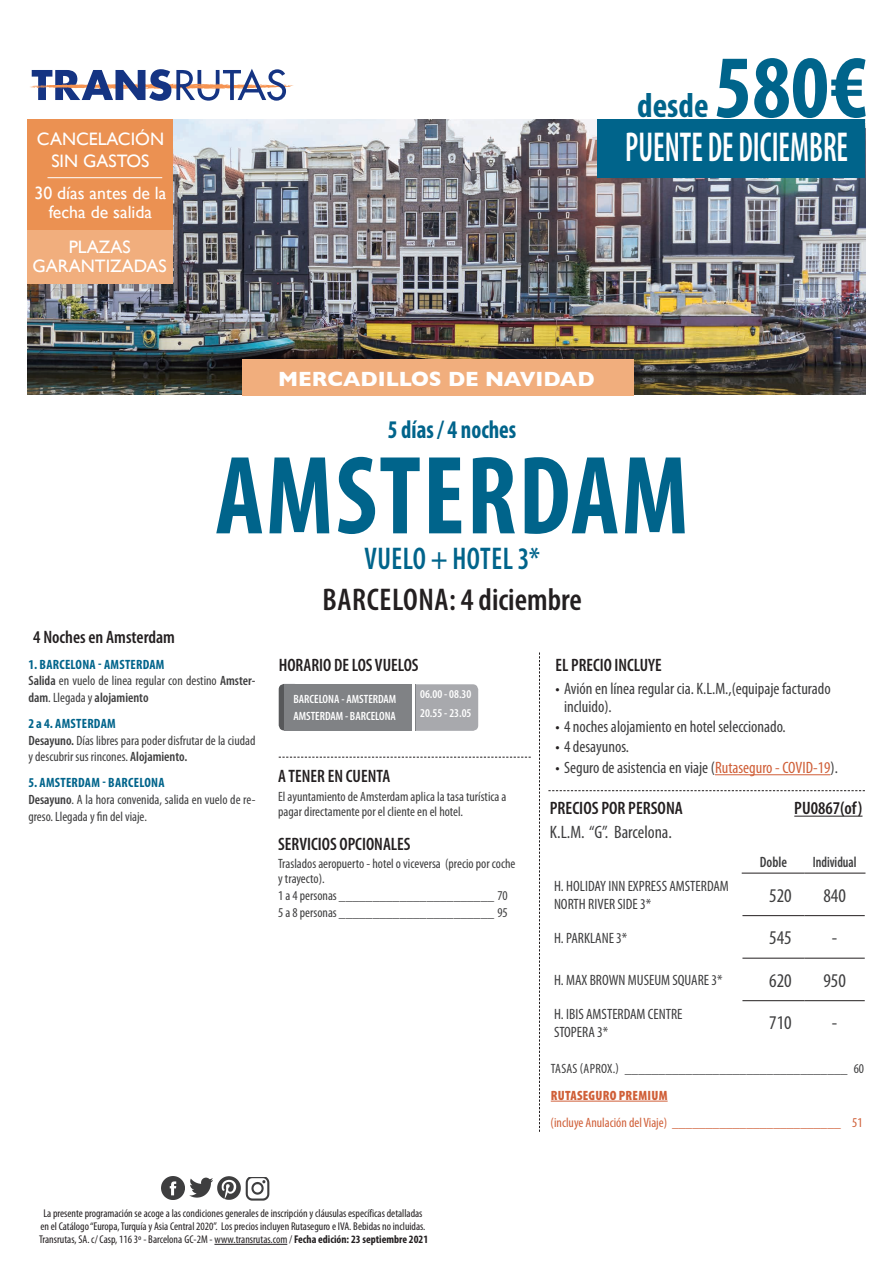
<style>
.page{position:relative;width:893px;height:1263px;background:#fff}
.page>*{position:absolute;margin:0;border:0;box-sizing:border-box;transform-origin:0 0}
.TITULO_GENERAL{font:700 condensed 112.5px "Myriad Pro";letter-spacing:.02em;color:#00648b;scale:.94 1}
.t1{font:700 condensed 90px "Myriad Pro";color:#00648b}
.t2{font:600 condensed 42px "Myriad Pro";color:#fff;scale:.73 1}
.t3{font:700 condensed 34.65px "Myriad Pro";color:#00648b}
.ParaStyle02-Interlin{font:600 condensed 31.5px "Myriad Pro";color:#231f20}
.ParaStyle02-Interlin-2{font:600 condensed 31.5px "Myriad Pro";letter-spacing:.02em;color:#00648b;scale:.9 1}
.ParaStyle02-Interlin-3{font:700 condensed 25.5px "Myriad Pro";color:#00648b;scale:.9 1}
.t4{font:700 21px "Gill Sans";color:#fff}
.ParaStyle03-Interlin{font:condensed 19.5px "Myriad Pro";color:#3e3e3f}
.Filete_inferior{font:600 condensed 18px "Myriad Pro";color:#231f20}
.t5{font:18px/21.9px "Gill Sans";color:#fff;text-align:center}
.Texto_notas{font:600 condensed 18px "Myriad Pro";color:#231f20}
.t6{font:condensed 18px "Myriad Pro";color:#3e3e3f}
.Noches_Circuito{font:600 condensed 18px "Myriad Pro";color:#231f20}
.ParaStyle03-Interlin-2{font:600 condensed 18px "Myriad Pro";color:#231f20}
.t7{font:17.85px/19.2px "Gill Sans";color:#fff;text-align:center}
.t8{font:condensed 16.5px/18.8px "Myriad Pro";color:#3e3e3f}
.ParaStyle03-Interlin-3{font:condensed 15px/18px "Myriad Pro";color:#3e3e3f}
.ParaStyle03-Interlin-4{font:600 condensed 15px "Myriad Pro";color:#3e3e3f;scale:.88 1}
.ParaStyle03-Interlin-5{font:600 condensed 15px "Myriad Pro";color:#3e3e3f;scale:.95 1}
.Filete_inferior-2{font:condensed 13.5px/16.8px "Myriad Pro";color:#3e3e3f}
.TEXTO_GRIS_CON_RAYA{font:condensed 13.5px "Myriad Pro";color:#3e3e3f}
.t9{font:700 condensed 13.5px "Myriad Pro";letter-spacing:.02em;color:#00648b}
.TEXTO_GRIS_CON_RAYA-2{font:condensed 13.5px "Myriad Pro";color:#d05f38}
.TEXTO_GRIS_CON_RAYA-3{font:condensed 13.5px "Myriad Pro";letter-spacing:.02em;color:#3e3e3f}
.TEXTO_GRIS_CON_RAYA-4{font:900 condensed 13.5px "Myriad Pro";letter-spacing:.02em;color:#d05f38}
.t10{font:600 condensed 12px "Myriad Pro";color:#fff}
.t11{font:condensed 11.25px "Myriad Pro";color:#231f20}
.s1{font-weight:600}
.s2{font-weight:700}
.s3{color:#231f20}
.s4{color:#d05f38}
</style>
<div class="page">
<img style="left:28px;top:120px;width:837px;height:275px">
<svg style="left:30px;top:69px;width:263px;height:32px"></svg>
<div style="left:597px;top:119px;width:268px;height:58px;background:#00648b"></div>
<div style="left:28px;top:119px;width:145px;height:111px;background:#eb9152"></div>
<hr style="left:48px;top:177px;width:114px;height:1px;background:#fff">
<div style="left:28px;top:230px;width:145px;height:53px;background:#f1ae7d"></div>
<hr style="left:214px;top:1244px;width:73px;height:1px;background:#231f20">
<img style="left:245px;top:1177px;width:25px;height:23px">
<img style="left:217px;top:1177px;width:23px;height:23px">
<img style="left:162px;top:1177px;width:23px;height:23px">
<img style="left:189px;top:1177px;width:23px;height:21px">
<div style="left:411px;top:684px;width:67px;height:47px;background:#a8a9ad;border-radius:5px"></div>
<div style="left:279px;top:684px;width:21px;height:46px;background:#57585a;border-radius:5px"></div>
<div style="left:284px;top:684px;width:132px;height:46px;background:#808285"></div>
<hr style="left:412px;top:684px;width:3px;height:48px;background:#fff">
<svg style="left:539px;top:652px;width:1px;height:480px"></svg>
<hr style="left:742px;top:873px;width:62px;height:1px;background:#231f20">
<hr style="left:804px;top:873px;width:61px;height:1px;background:#231f20">
<hr style="left:742px;top:915px;width:62px;height:1px;background:#231f20">
<hr style="left:804px;top:915px;width:61px;height:1px;background:#231f20">
<hr style="left:742px;top:958px;width:62px;height:1px;background:#231f20">
<hr style="left:804px;top:958px;width:61px;height:1px;background:#231f20">
<hr style="left:742px;top:1000px;width:62px;height:1px;background:#231f20">
<hr style="left:804px;top:1000px;width:61px;height:1px;background:#231f20">
<hr style="left:551px;top:1101px;width:117px;height:1px;background:#d05f38">
<hr style="left:794px;top:816px;width:68px;height:1px;background:#231f20">
<hr style="left:715px;top:774px;width:115px;height:1px;background:#d05f38">
<svg style="left:548px;top:790px;width:317px;height:1px"></svg>
<svg style="left:279px;top:757px;width:252px;height:1px"></svg>
<div style="left:242px;top:359px;width:392px;height:36px;background:#f1ae7d"></div>
<p class="t5" style="left:37px;top:128px;width:129px">CANCELACIÓN<br>SIN GASTOS</p>
<p class="t7" style="left:34px;top:183px;width:133px">30 días antes de la fecha de salida</p>
<p class="t5" style="left:69px;top:235px;width:63px">PLAZAS</p>
<p class="t5" style="left:33px;top:255px;width:136px">GARANTIZADAS</p>
<p class="Noches_Circuito" style="left:33px;top:627px;width:143px">4 Noches en Amsterdam</p>
<p class="t3" style="left:637px;top:87px;width:73px">desde</p>
<p class="t1" style="left:714px;top:38px;width:155px">580€</p>
<p class="t2" style="left:625px;top:124px;width:307px">PUENTE DE DICIEMBRE</p>
<p class="t4" style="left:278px;top:362px;width:318px">MERCADILLOS DE NAVIDAD</p>
<p class="ParaStyle02-Interlin-3" style="left:388px;top:415px;width:144px">5 días / 4 noches</p>
<p class="TITULO_GENERAL" style="left:215px;top:434px;width:505px">AMSTERDAM</p>
<p class="ParaStyle02-Interlin-2" style="left:364px;top:542px;width:197px">VUELO + HOTEL 3*</p>
<p class="ParaStyle02-Interlin" style="left:323px;top:582px;width:261px">BARCELONA: 4 diciembre</p>
<p class="t9" style="left:28px;top:657px;width:138px">1. BARCELONA - AMSTERDAM</p>
<p class="Filete_inferior-2" style="left:28px;top:673px;width:229px"><span class="s1">Salida</span> en vuelo de linea regular con destino <span class="s1">Amster&shy;dam</span>. Llegada y <span class="s1">alojamiento</span></p>
<p class="t9" style="left:28px;top:716px;width:89px">2 a 4. AMSTERDAM</p>
<p class="Filete_inferior-2" style="left:28px;top:732px;width:229px"><span class="s1">Desayuno.</span> Días libres para poder disfrutar de la ciudad y descubrir sus rincones. <span class="s1">Alojamiento.</span></p>
<p class="t9" style="left:28px;top:775px;width:138px">5. AMSTERDAM - BARCELONA</p>
<p class="Filete_inferior-2" style="left:28px;top:791px;width:229px"><span class="s1">Desayuno</span>. A la hora convenida, salida en vuelo de re&shy;greso. Llegada y fin del viaje.</p>
<p class="Texto_notas" style="left:279px;top:655px;width:141px">HORARIO DE LOS VUELOS</p>
<p class="t10" style="left:293px;top:693px;width:104px">BARCELONA - AMSTERDAM</p>
<p class="t10" style="left:293px;top:710px;width:104px">AMSTERDAM - BARCELONA</p>
<p class="t10" style="left:420px;top:688px;width:53px">06.00 - 08.30</p>
<p class="t10" style="left:420px;top:707px;width:53px">20.55 - 23.05</p>
<p class="Texto_notas" style="left:278px;top:766px;width:114px">A TENER EN CUENTA</p>
<p class="Filete_inferior-2" style="left:278px;top:789px;width:230px;line-height:15px">El ayuntamiento de Amsterdam aplica la tasa turística a pagar directamente por el cliente en el hotel.</p>
<p class="Filete_inferior" style="left:278px;top:835px;width:134px">SERVICIOS OPCIONALES</p>
<p class="Filete_inferior-2" style="left:278px;top:856px;width:239px;line-height:15px">Traslados aeropuerto - hotel o viceversa (precio por coche y trayecto).</p>
<p class="TEXTO_GRIS_CON_RAYA" style="left:278px;top:888px;width:231px">1 a 4 personas _______________________ 70</p>
<p class="TEXTO_GRIS_CON_RAYA" style="left:278px;top:905px;width:231px">5 a 8 personas _______________________ 95</p>
<p class="t11" style="left:43px;top:1207px;width:381px">La presente programación se acoge a las condiciones generales de inscripción y cláusulas específicas detalladas</p>
<p class="t11" style="left:40px;top:1220px;width:387px">en el Catálogo “Europa, Turquía y Asia Central 2020”. Los precios incluyen Rutaseguro e IVA. Bebidas no incluidas.</p>
<p class="t11" style="left:39px;top:1233px;width:390px">Transrutas, SA. c/ Casp, 116 3º - Barcelona GC-2M - www.transrutas.com / <span class="s2">Fecha edición: 23 septiembre 2021</span></p>
<p class="ParaStyle03-Interlin-2" style="left:555px;top:655px;width:108px">EL PRECIO INCLUYE</p>
<p class="t8" style="left:564px;top:679px;width:268px;text-indent:-9px"><span class="s3">•</span> Avión en línea regular cia. K.L.M.,(equipaje facturado incluido).</p>
<p class="t8" style="left:555px;top:718px;width:232px"><span class="s3">•</span> 4 noches alojamiento en hotel seleccionado.</p>
<p class="t8" style="left:555px;top:738px;width:75px"><span class="s3">•</span> 4 desayunos.</p>
<p class="t8" style="left:555px;top:759px;width:284px"><span class="s3">•</span> Seguro de asistencia en viaje (<span class="s4">Rutaseguro - COVID-19</span>).</p>
<p class="Filete_inferior" style="left:550px;top:798px;width:135px">PRECIOS POR PERSONA</p>
<p class="Filete_inferior" style="left:794px;top:798px;width:70px">PU0867(of)</p>
<p class="t6" style="left:550px;top:822px;width:124px">K.L.M. “G”. Barcelona.</p>
<p class="ParaStyle03-Interlin-5" style="left:760px;top:853px;width:30px">Doble</p>
<p class="ParaStyle03-Interlin-4" style="left:813px;top:853px;width:51px">Individual</p>
<p class="ParaStyle03-Interlin-3" style="left:554px;top:877px;width:176px">H. HOLIDAY INN EXPRESS AMSTERDAM<br>NORTH RIVER SIDE3*</p>
<p class="ParaStyle03-Interlin" style="left:769px;top:885px;width:24px">520</p>
<p class="ParaStyle03-Interlin" style="left:823px;top:885px;width:24px">840</p>
<p class="ParaStyle03-Interlin-3" style="left:554px;top:929px;width:75px">H. PARKLANE3*</p>
<p class="ParaStyle03-Interlin" style="left:769px;top:927px;width:24px">545</p>
<p class="ParaStyle03-Interlin" style="left:832px;top:927px;width:7px">-</p>
<p class="ParaStyle03-Interlin-3" style="left:554px;top:971px;width:170px">H. MAX BROWN MUSEUM SQUARE3*</p>
<p class="ParaStyle03-Interlin" style="left:769px;top:970px;width:24px">620</p>
<p class="ParaStyle03-Interlin" style="left:823px;top:970px;width:24px">950</p>
<p class="ParaStyle03-Interlin-3" style="left:554px;top:1005px;width:130px">H. IBIS AMSTERDAM CENTRE<br>STOPERA 3*</p>
<p class="ParaStyle03-Interlin" style="left:769px;top:1012px;width:24px">710</p>
<p class="ParaStyle03-Interlin" style="left:832px;top:1012px;width:7px">-</p>
<p class="TEXTO_GRIS_CON_RAYA-3" style="left:551px;top:1061px;width:315px">TASAS (APROX.) _________________________________ 60</p>
<p class="TEXTO_GRIS_CON_RAYA-4" style="left:551px;top:1088px;width:118px">RUTASEGURO PREMIUM</p>
<p class="TEXTO_GRIS_CON_RAYA-2" style="left:551px;top:1115px;width:314px">(incluye Anulación del Viaje) _________________________ 51</p>
</div>
